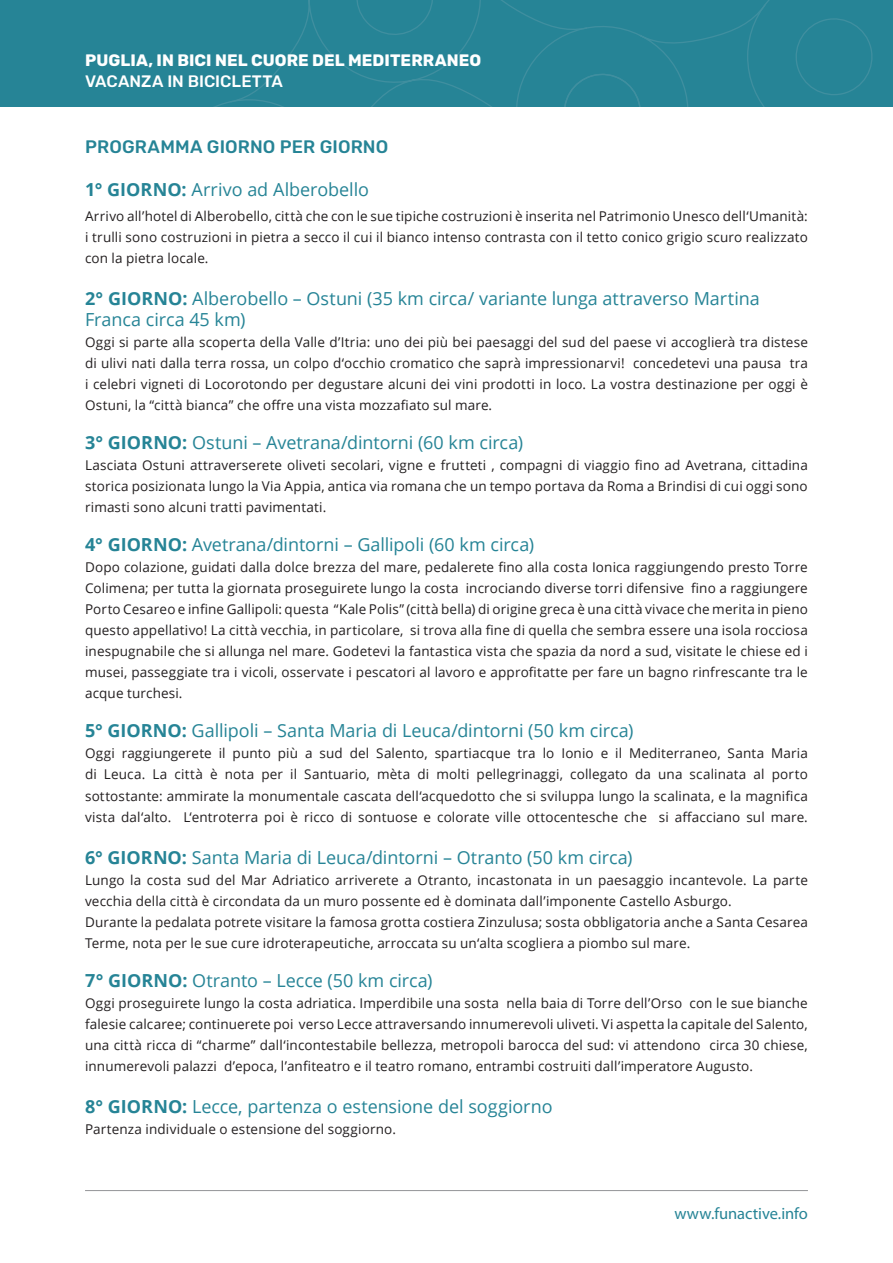
<style>
.page{position:relative;width:893px;height:1263px;background:#fff}
.page>*{position:absolute;margin:0;border:0;box-sizing:border-box;transform-origin:0 0}
.Stile_di_paragrafo_1{font:18px/21px "Open Sans";letter-spacing:-.005em;color:#268496}
.T_Open_Sans_9_14{font:18px "Open Sans";letter-spacing:-.005em;color:#268496}
.Teaser_Rubik_medium{font:18px "Open Sans";color:#268496}
.Teaser_Rubik_medium-2{font:500 18px "Rubik";letter-spacing:.005em;color:#268496}
.t1{font:700 16.5px "Rubik";letter-spacing:.005em;color:#fff}
.t2{font:500 16.5px "Rubik";color:#fff}
.t3{font:16.5px "Myriad Pro";letter-spacing:-.005em;color:#268496}
.T_Open_Sans_9_14-2{font:13.5px/21px "Open Sans";letter-spacing:.01em;color:#231f20;text-align:justify}
.s1{font-weight:700}
</style>
<div class="page">
<div style="left:0;top:0;width:893px;height:106px;background:#268496"></div>
<svg style="left:216px;top:0;width:657px;height:106px"></svg>
<hr style="left:85px;top:1190px;width:723px;height:1px;background:#939598">
<p class="t1" style="left:85px;top:51px;width:398px">PUGLIA, IN BICI NEL CUORE DEL MEDITERRANEO</p>
<p class="t2" style="left:85px;top:72px;width:199px">VACANZA IN BICICLETTA</p>
<p class="Teaser_Rubik_medium-2" style="left:85px;top:136px;width:305px">PROGRAMMA GIORNO PER GIORNO</p>
<p class="Teaser_Rubik_medium" style="left:85px;top:177px;width:286px"><span class="s1">1° GIORNO:</span> Arrivo ad Alberobello</p>
<p class="T_Open_Sans_9_14-2" style="left:85px;top:206px;width:724px">Arrivo all’hotel di Alberobello, città che con le sue tipiche costruzioni è inserita nel Patrimonio Unesco dell‘Umanità: i trulli sono costruzioni in pietra a secco il cui il bianco intenso contrasta con il tetto conico grigio scuro realizzato con la pietra locale.</p>
<p class="Stile_di_paragrafo_1" style="left:85px;top:288px;width:676px"><span class="s1">2° GIORNO:</span> Alberobello – Ostuni (35 km circa/ variante lunga attraverso Martina<br>Franca circa 45 km)</p>
<p class="T_Open_Sans_9_14-2" style="left:85px;top:332px;width:724px">Oggi si parte alla scoperta della Valle d’Itria: uno dei più bei paesaggi del sud del paese vi accoglierà tra distese di ulivi nati dalla terra rossa, un colpo d‘occhio cromatico che saprà impressionarvi! concedetevi una pausa tra i celebri vigneti di Locorotondo per degustare alcuni dei vini prodotti in loco. La vostra destinazione per oggi è Ostuni, la “città bianca” che offre una vista mozzafiato sul mare.</p>
<p class="Stile_di_paragrafo_1" style="left:85px;top:432px;width:439px"><span class="s1">3° GIORNO:</span> Ostuni – Avetrana/dintorni (60 km circa)</p>
<p class="T_Open_Sans_9_14-2" style="left:85px;top:455px;width:724px">Lasciata Ostuni attraverserete oliveti secolari, vigne e frutteti , compagni di viaggio fino ad Avetrana, cittadina storica posizionata lungo la Via Appia, antica via romana che un tempo portava da Roma a Brindisi di cui oggi sono rimasti sono alcuni tratti pavimentati.</p>
<p class="Stile_di_paragrafo_1" style="left:85px;top:534px;width:451px"><span class="s1">4° GIORNO:</span> Avetrana/dintorni – Gallipoli (60 km circa)</p>
<p class="T_Open_Sans_9_14-2" style="left:85px;top:557px;width:724px">Dopo colazione, guidati dalla dolce brezza del mare, pedalerete fino alla costa Ionica raggiungendo presto Torre Colimena; per tutta la giornata proseguirete lungo la costa incrociando diverse torri difensive fino a raggiungere Porto Cesareo e infine Gallipoli: questa “Kale Polis” (città bella) di origine greca è una città vivace che merita in pieno questo appellativo! La città vecchia, in particolare, si trova alla fine di quella che sembra essere una isola rocciosa inespugnabile che si allunga nel mare. Godetevi la fantastica vista che spazia da nord a sud, visitate le chiese ed i musei, passeggiate tra i vicoli, osservate i pescatori al lavoro e approfitatte per fare un bagno rinfrescante tra le acque turchesi.</p>
<p class="Stile_di_paragrafo_1" style="left:85px;top:720px;width:550px"><span class="s1">5° GIORNO:</span> Gallipoli – Santa Maria di Leuca/dintorni (50 km circa)</p>
<p class="T_Open_Sans_9_14-2" style="left:85px;top:743px;width:724px">Oggi raggiungerete il punto più a sud del Salento, spartiacque tra lo Ionio e il Mediterraneo, Santa Maria di Leuca. La città è nota per il Santuario, mèta di molti pellegrinaggi, collegato da una scalinata al porto sottostante: ammirate la monumentale cascata dell‘acquedotto che si sviluppa lungo la scalinata, e la magnifica vista dal‘alto. L‘entroterra poi è ricco di sontuose e colorate ville ottocentesche che si affacciano sul mare.</p>
<p class="T_Open_Sans_9_14" style="left:85px;top:845px;width:549px"><span class="s1">6° GIORNO:</span> Santa Maria di Leuca/dintorni – Otranto (50 km circa)</p>
<p class="T_Open_Sans_9_14-2" style="left:85px;top:869px;width:724px">Lungo la costa sud del Mar Adriatico arriverete a Otranto, incastonata in un paesaggio incantevole. La parte vecchia della città è circondata da un muro possente ed è dominata dall’imponente Castello Asburgo.</p>
<p class="T_Open_Sans_9_14-2" style="left:85px;top:911px;width:724px">Durante la pedalata potrete visitare la famosa grotta costiera Zinzulusa; sosta obbligatoria anche a Santa Cesarea<br>Terme, nota per le sue cure idroterapeutiche, arroccata su un‘alta scogliera a piombo sul mare.</p>
<p class="Stile_di_paragrafo_1" style="left:85px;top:969px;width:349px"><span class="s1">7° GIORNO:</span> Otranto – Lecce (50 km circa)</p>
<p class="T_Open_Sans_9_14-2" style="left:85px;top:992px;width:724px">Oggi proseguirete lungo la costa adriatica. Imperdibile una sosta nella baia di Torre dell’Orso con le sue bianche falesie calcaree; continuerete poi verso Lecce attraversando innumerevoli uliveti. Vi aspetta la capitale del Salento, una città ricca di “charme” dall‘incontestabile bellezza, metropoli barocca del sud: vi attendono circa 30 chiese, innumerevoli palazzi d’epoca, l’anfiteatro e il teatro romano, entrambi costruiti dall’imperatore Augusto.</p>
<p class="Stile_di_paragrafo_1" style="left:85px;top:1095px;width:469px"><span class="s1">8° GIORNO:</span> Lecce, partenza o estensione del soggiorno</p>
<p class="T_Open_Sans_9_14-2" style="left:85px;top:1118px;width:312px">Partenza individuale o estensione del soggiorno.</p>
<p class="t3" style="left:674px;top:1203px;width:135px">www.funactive.info</p>
</div>
